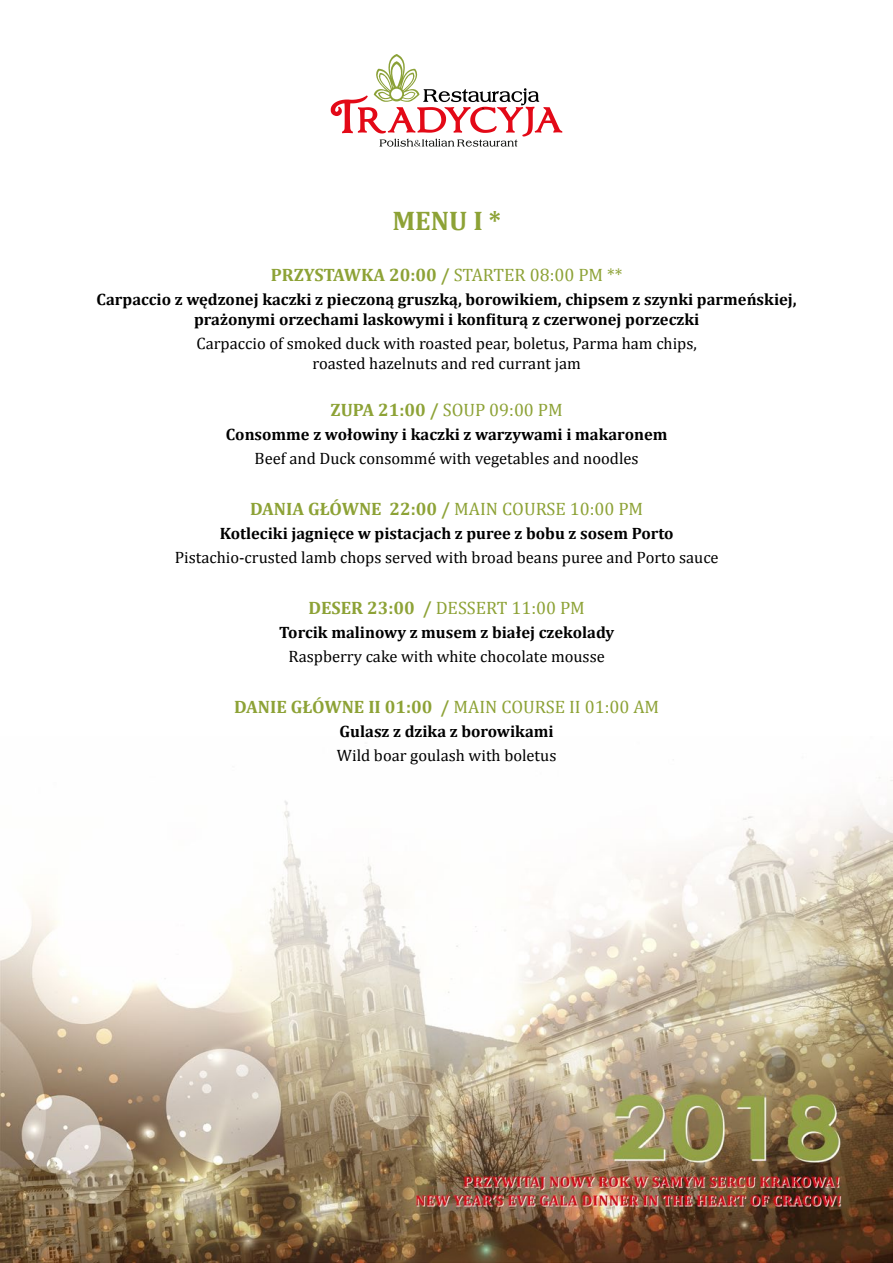
<style>
.page{position:relative;width:893px;height:1263px;background:#fff}
.page>*{position:absolute;margin:0;border:0;box-sizing:border-box;transform-origin:0 0}
.t1{font:700 27px "Cambria";color:#8da236}
.t2{font:700 18px "Cambria";color:#8da236}
.t3{font:18px "Cambria";color:#8da236}
.t4{font:700 16.5px/19.8px "Cambria";color:#000;text-align:center}
.t5{font:16.5px/19.8px "Cambria";color:#000;text-align:center}
.s1{font-weight:400}
.s2{font-weight:700}
</style>
<div class="page">
<img style="left:0;top:777px;width:893px;height:486px">
<svg style="left:331px;top:54px;width:231px;height:93px"></svg>
<h1 class="t1" style="left:392px;top:202px;width:110px">MENU I *</h1>
<p class="t2" style="left:271px;top:263px;width:353px">PRZYSTAWKA 20:00 / <span class="s1">STARTER 08:00 PM **</span></p>
<p class="t4" style="left:97px;top:289px;width:702px">Carpaccio z wędzonej kaczki z pieczoną gruszką, borowikiem, chipsem z szynki parmeńskiej, prażonymi orzechami laskowymi i konfiturą z czerwonej porzeczki</p>
<p class="t5" style="left:196px;top:334px;width:502px">Carpaccio of smoked duck with roasted pear, boletus, Parma ham chips, roasted hazelnuts and red currant jam</p>
<p class="t3" style="left:331px;top:399px;width:234px"><span class="s2">ZUPA 21:00 /</span> SOUP 09:00 PM</p>
<p class="t4" style="left:226px;top:424px;width:443px">Consomme z wołowiny i kaczki z warzywami i makaronem</p>
<p class="t5" style="left:255px;top:448px;width:386px">Beef and Duck consommé with vegetables and noodles</p>
<p class="t2" style="left:250px;top:496px;width:395px">DANIA GŁÓWNE 22:00 / <span class="s1">MAIN COURSE 10:00 PM</span></p>
<p class="t4" style="left:220px;top:523px;width:455px">Kotleciki jagnięce w pistacjach z puree z bobu z sosem Porto</p>
<p class="t5" style="left:175px;top:547px;width:545px">Pistachio-crusted lamb chops served with broad beans puree and Porto sauce</p>
<p class="t3" style="left:308px;top:597px;width:278px"><span class="s2">DESER 23:00 /</span> DESSERT 11:00 PM</p>
<p class="t4" style="left:279px;top:622px;width:336px">Torcik malinowy z musem z białej czekolady</p>
<p class="t5" style="left:289px;top:646px;width:318px">Raspberry cake with white chocolate mousse</p>
<p class="t2" style="left:234px;top:694px;width:427px">DANIE GŁÓWNE II 01:00 / <span class="s1">MAIN COURSE II 01:00 AM</span></p>
<p class="t4" style="left:340px;top:721px;width:216px">Gulasz z dzika z borowikami</p>
<p class="t5" style="left:337px;top:745px;width:221px">Wild boar goulash with boletus</p>
</div>
